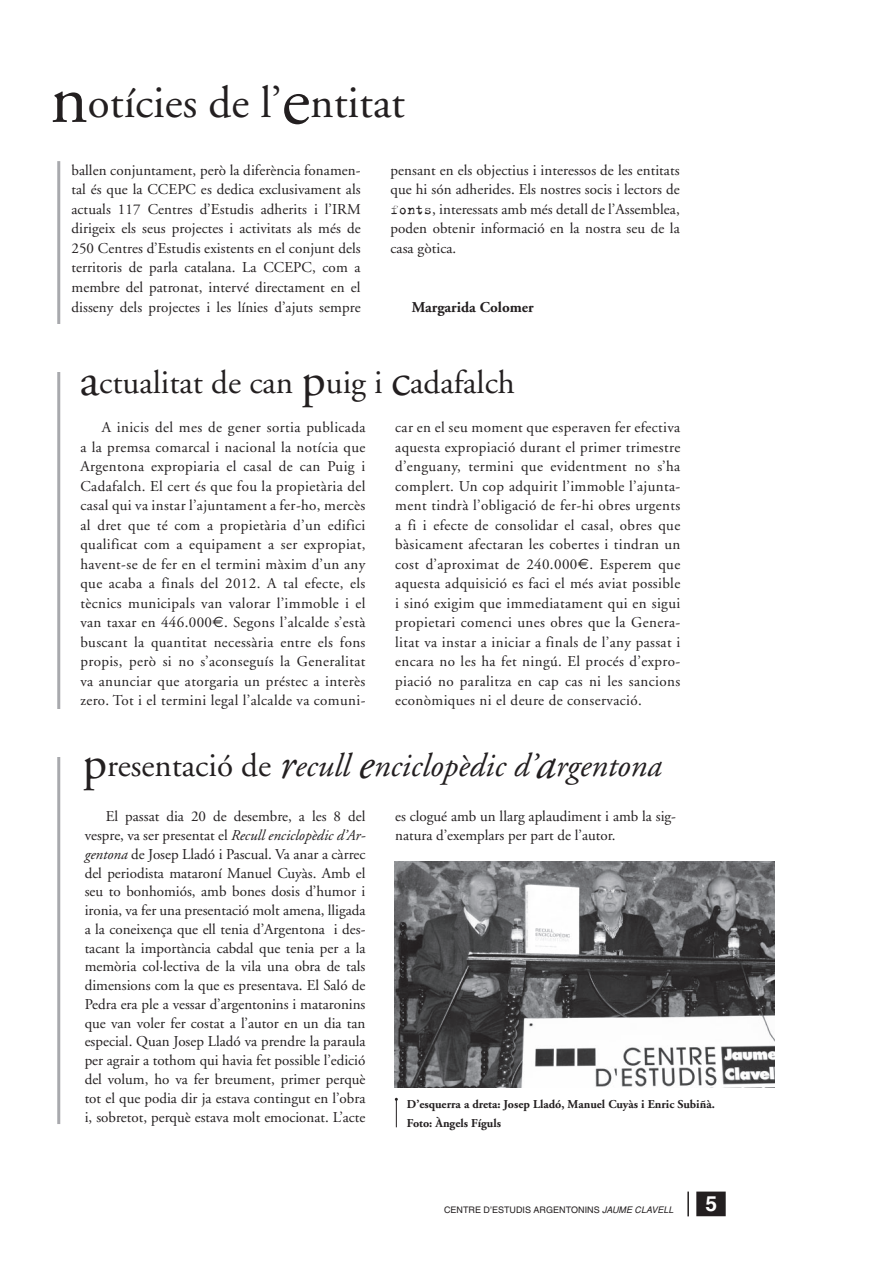
<style>
.page{position:relative;width:892px;height:1262px;background:#fff}
.page>*{position:absolute;margin:0;border:0;box-sizing:border-box;transform-origin:0 0}
.t1{font:45px "Adobe Garamond";color:#231f20}
.t2{font:italic 33px "Adobe Garamond";color:#231f20}
.t3{font:33px "Adobe Garamond";color:#231f20}
.t4{font:700 21px "Helvetica";color:#fff}
.t5{font:15px/19.5px "Adobe Garamond";letter-spacing:.005em;color:#231f20;text-align:justify}
.t6{font:700 15px "Adobe Garamond";color:#231f20}
.t7{font:700 12px/18.8px "Adobe Garamond";color:#231f20}
.t8{font:9px "Helvetica";color:#231f20}
.s1{font-size:72px}
.s2{font-family:"Trixie Text"}
.s3{font-size:48px}
.s4{font-family:"Euro Sans"}
.s5{font-style:normal;font-size:48px}
.s6{font-style:normal}
.s7{font-size:45px}
.s8{font-style:italic}
</style>
<div class="page">
<svg style="left:687px;top:1191px;width:39px;height:26px"></svg>
<hr style="left:57px;top:161px;width:3px;height:962px;background:#a8a9ad">
<div style="left:6px;top:709px;width:75px;height:47px;background:#fff"></div>
<svg style="left:395px;top:1097px;width:3px;height:30px"></svg>
<img style="left:395px;top:861px;width:380px;height:226px">
<div style="left:0;top:324px;width:73px;height:47px;background:#fff"></div>
<h1 class="t1" style="left:50px;top:85px;width:356px"><span class="s1">n</span>otícies de l’<span class="s1">e</span>ntitat</h1>
<p class="t5" style="left:71px;top:162px;width:291px">ballen conjuntament, però la diferència fonamen&shy;tal és que la CCEPC es dedica exclusivament als actuals 117 Centres d’Estudis adherits i l’IRM dirigeix els seus projectes i activitats als més de 250 Centres d’Estudis existents en el conjunt dels territoris de parla catalana. La CCEPC, com a membre del patronat, intervé directament en el disseny dels projectes i les línies d’ajuts sempre</p>
<p class="t5" style="left:390px;top:162px;width:291px">pensant en els objectius i interessos de les entitats que hi són adherides. Els nostres socis i lectors de <span class="s2">fonts</span>, interessats amb més detall de l’Assemblea, poden obtenir informació en la nostra seu de la casa gòtica.</p>
<p class="t6" style="left:412px;top:301px;width:123px">Margarida Colomer</p>
<h2 class="t3" style="left:80px;top:369px;width:436px"><span class="s3">a</span>ctualitat de can <span class="s3">p</span>uig i <span class="s3">c</span>adafalch</h2>
<p class="t5" style="left:80px;top:419px;width:286px;text-indent:21px">A inicis del mes de gener sortia publicada a la premsa comarcal i nacional la notícia que Argentona expropiaria el casal de can Puig i Cadafalch. El cert és que fou la propietària del casal qui va instar l’ajuntament a fer-ho, mercès al dret que té com a propietària d’un edifici qualificat com a equipament a ser expropiat, havent-se de fer en el termini màxim d’un any que acaba a finals del 2012. A tal efecte, els tècnics municipals van valorar l’immoble i el van taxar en 446.000<span class="s4">€</span>. Segons l’alcalde s’està buscant la quantitat necessària entre els fons propis, però si no s’aconseguís la Generalitat va anunciar que atorgaria un préstec a interès zero. Tot i el termini legal l’alcalde va comuni-</p>
<p class="t5" style="left:395px;top:419px;width:286px">car en el seu moment que esperaven fer efectiva aquesta expropiació durant el primer trimestre d’enguany, termini que evidentment no s’ha complert. Un cop adquirit l’immoble l’ajunta&shy;ment tindrà l’obligació de fer-hi obres urgents a fi i efecte de consolidar el casal, obres que bàsicament afectaran les cobertes i tindran un cost d’aproximat de 240.000<span class="s4">€</span>. Esperem que aquesta adquisició es faci el més aviat possible i sinó exigim que immediatament qui en sigui propietari comenci unes obres que la Genera&shy;litat va instar a iniciar a finals de l’any passat i encara no les ha fet ningú. El procés d’expro&shy;piació no paralitza en cap cas ni les sancions econòmiques ni el deure de conservació.</p>
<h2 class="t2" style="left:83px;top:752px;width:580px"><span class="s5">p</span><span class="s6">resentació de</span> <span class="s7">r</span>ecull <span class="s7">e</span>nciclopèdic d’<span class="s7">a</span>rgentona</h2>
<p class="t5" style="left:85px;top:808px;width:282px;line-height:18.8px;text-indent:21px">El passat dia 20 de desembre, a les 8 del vespre, va ser presentat el <span class="s8">Recull enciclopèdic d’Ar&shy;gentona</span> de Josep Lladó i Pascual. Va anar a càrrec del periodista mataroní Manuel Cuyàs. Amb el seu to bonhomiós, amb bones dosis d’humor i ironia, va fer una presentació molt amena, lligada a la coneixença que ell tenia d’Argentona i des&shy;tacant la importància cabdal que tenia per a la memòria col·lectiva de la vila una obra de tals dimensions com la que es presentava. El Saló de Pedra era ple a vessar d’argentonins i mataronins que van voler fer costat a l’autor en un dia tan especial. Quan Josep Lladó va prendre la paraula per agrair a tothom qui havia fet possible l’edició del volum, ho va fer breument, primer perquè tot el que podia dir ja estava contingut en l’obra i, sobretot, perquè estava molt emocionat. L’acte</p>
<p class="t5" style="left:395px;top:808px;width:282px;line-height:18.8px">es clogué amb un llarg aplaudiment i amb la sig&shy;natura d’exemplars per part de l’autor.</p>
<p class="t7" style="left:407px;top:1095px;width:309px">D’esquerra a dreta: Josep Lladó, Manuel Cuyàs i Enric Subiñà.<br>Foto: Àngels Fíguls</p>
<p class="t8" style="left:444px;top:1206px;width:231px">CENTRE D’ESTUDIS ARGENTONINS <span class="s8">JAUME CLAVELL</span></p>
<h3 class="t4" style="left:705px;top:1195px;width:13px">5</h3>
</div>
